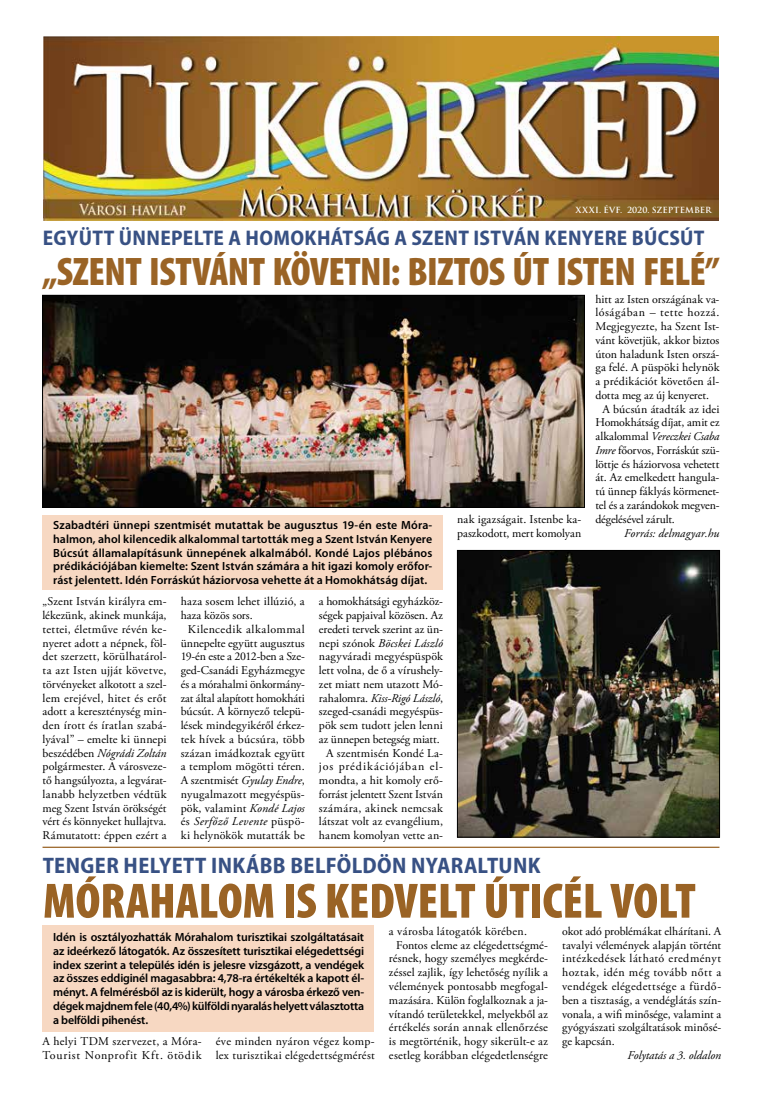
<style>
.page{position:relative;width:762px;height:1099px;background:#fff}
.page>*{position:absolute;margin:0;border:0;box-sizing:border-box;transform-origin:0 0}
.t1{font:900 condensed 50px "Myriad Pro";letter-spacing:-.005em;color:#9a6325}
.t2{font:900 condensed 40px "Myriad Pro";letter-spacing:-.015em;color:#9a6325}
.t3{font:700 semi-condensed 22.5px "Myriad Pro";letter-spacing:.015em;color:#385184}
.t4{font:700 semi-condensed 21.25px "Myriad Pro";letter-spacing:.015em;color:#385184}
.t5{font:11.88px/13.8px "Adobe Garamond Pro";letter-spacing:.01em;color:#000;text-align:justify}
.t6{font:600 11.88px/13.8px "Myriad Pro";letter-spacing:-.005em;color:#000;text-align:justify}
.t7{font:11.88px/13.8px "Adobe Garamond Pro";letter-spacing:.045em;color:#000}
.t8{font:11.88px "Adobe Garamond Pro";letter-spacing:-.015em;color:#000}
.t9{font:11.88px "Adobe Garamond Pro";letter-spacing:-.01em;color:#000}
.t10{font:11.88px/13.8px "Adobe Garamond Pro";letter-spacing:.03em;color:#000}
.t11{font:italic 11.88px "Adobe Garamond Pro";letter-spacing:.01em;color:#000}
.t12{font:11.88px "Adobe Garamond Pro";letter-spacing:-.02em;color:#000}
.t13{font:italic 11.88px "Adobe Garamond Pro";letter-spacing:-.01em;color:#000}
.t14{font:italic 11.88px "Adobe Garamond Pro";letter-spacing:.03em;color:#000}
.t15{font:11.88px "Adobe Garamond Pro";letter-spacing:.05em;color:#000}
.t16{font:700 8.25px "Trajan Pro";letter-spacing:.02em;color:#fff}
.s1{font-style:italic}
.s2{font-style:normal}
</style>
<div class="page">
<div style="left:43px;top:925px;width:331px;height:106px;background:#f7d8c2"></div>
<div style="left:43px;top:515px;width:400px;height:75px;background:#f7d8c2"></div>
<img style="left:44px;top:36px;width:675px;height:185px">
<img style="left:44px;top:297px;width:539px;height:208px">
<div style="left:42px;top:295px;width:543px;height:212px;border:1px solid #000"></div>
<img style="left:459px;top:552px;width:259px;height:283px">
<div style="left:457px;top:550px;width:263px;height:287px;border:1px solid #000"></div>
<hr style="left:43px;top:846px;width:676px;height:1px;background:#9a6325">
<p class="t16" style="left:575px;top:205px;width:138px">XXXI. ÉVF. 2020. SZEPTEMBER</p>
<h3 class="t4" style="left:43px;top:226px;width:663px">EGYÜTT ÜNNEPELTE A HOMOKHÁTSÁG A SZENT ISTVÁN KENYERE BÚCSÚT</h3>
<h2 class="t2" style="left:43px;top:250px;width:678px">„SZENT ISTVÁNT KÖVETNI: BIZTOS ÚT ISTEN FELÉ”</h2>
<p class="t6" style="left:53px;top:518px;width:381px">Szabadtéri ünnepi szentmisét mutattak be augusztus 19-én este Móra&shy;halmon, ahol kilencedik alkalommal tartották meg a Szent István Kenyere Búcsút államalapításunk ünnepének alkalmából. Kondé Lajos plébános prédikációjában kiemelte: Szent István számára a hit igazi komoly erőfor&shy;rást jelentett. Idén Forráskút háziorvosa vehette át a Homokhátság díjat.</p>
<p class="t5" style="left:43px;top:595px;width:126px">„Szent István királyra em&shy;lékezünk, akinek munkája, tettei, életműve révén ke&shy;nyeret adott a népnek, föl&shy;det szerzett, körülhatárol&shy;ta azt Isten ujját követve, törvényeket alkotott a szel&shy;lem erejével, hitet és erőt adott a kereszténység min&shy;den írott és íratlan szabá&shy;lyával” – emelte ki ünnepi beszédében <span class="s1">Nógrádi Zoltán </span>polgármester. A városveze&shy;tő hangsúlyozta, a legvárat&shy;lanabb helyzetben védtük meg Szent István örökségét vért és könnyeket hullajtva.<br>Rámutatott: éppen ezért a</p>
<p class="t5" style="left:181px;top:595px;width:126px">haza sosem lehet illúzió, a</p>
<p class="t5" style="left:319px;top:595px;width:126px;text-align:center">a homokhátsági egyházköz&shy;ségek papjaival közösen. Az eredeti tervek szerint az ün&shy;nepi szónok <span class="s1">Böcskei László </span>nagyváradi megyéspüspök lett volna, de ő a vírushely&shy;zet miatt nem utazott Mó&shy;rahalomra. <span class="s1">Kiss-Rigó László</span>, szeged-csanádi megyéspüs&shy;pök sem tudott jelen lenni az ünnepen betegség miatt.<br>A szentmisén Kondé La&shy;jos prédikációjában el&shy;mondta, a hit komoly erő&shy;forrást jelentett Szent István számára, akinek nemcsak látszat volt az evangélium, hanem komolyan vette an-</p>
<p class="t5" style="left:181px;top:609px;width:73px">haza közös sors.</p>
<p class="t7" style="left:188px;top:622px;width:118px">Kilencedik alkalommal</p>
<p class="t5" style="left:181px;top:636px;width:125px">ünnepelte együtt augusztus</p>
<p class="t8" style="left:181px;top:649px;width:126px">19-én este a 2012-ben a Sze-</p>
<p class="t5" style="left:181px;top:664px;width:126px">ged-Csanádi Egyházmegye</p>
<p class="t9" style="left:181px;top:677px;width:126px">és a mórahalmi önkormány-</p>
<p class="t12" style="left:181px;top:690px;width:126px">zat által alapított homokháti</p>
<p class="t5" style="left:181px;top:705px;width:126px">búcsút. A környező telepü-</p>
<p class="t5" style="left:181px;top:719px;width:126px">lések mindegyikéről érkez-</p>
<p class="t5" style="left:181px;top:732px;width:126px">tek hívek a búcsúra, több</p>
<p class="t5" style="left:181px;top:746px;width:126px">százan imádkoztak együtt</p>
<p class="t5" style="left:181px;top:760px;width:126px">a templom mögötti téren.</p>
<p class="t5" style="left:181px;top:774px;width:126px">A szentmisét <span class="s1">Gyulay Endre</span>,</p>
<p class="t5" style="left:181px;top:787px;width:126px">nyugalmazott megyéspüs-</p>
<p class="t5" style="left:181px;top:801px;width:126px">pök, valamint <span class="s1">Kondé Lajos</span></p>
<p class="t14" style="left:181px;top:814px;width:126px"><span class="s2">és</span> Serfőző Levente <span class="s2">püspö-</span></p>
<p class="t5" style="left:181px;top:829px;width:126px">ki helynökök mutatták be</p>
<p class="t5" style="left:457px;top:512px;width:126px">nak igazságait. Istenbe ka&shy;paszkodott, mert komolyan</p>
<p class="t5" style="left:595px;top:292px;width:126px">hitt az Isten országának va-</p>
<p class="t15" style="left:595px;top:305px;width:126px">lóságában – tette hozzá.</p>
<p class="t5" style="left:595px;top:320px;width:126px">Megjegyezte, ha Szent Ist-</p>
<p class="t5" style="left:595px;top:334px;width:125px">vánt követjük, akkor biztos</p>
<p class="t5" style="left:595px;top:347px;width:126px">úton haladunk Isten orszá-</p>
<p class="t5" style="left:595px;top:361px;width:126px">ga felé. A püspöki helynök</p>
<p class="t5" style="left:595px;top:375px;width:126px">a prédikációt követően ál-</p>
<p class="t5" style="left:595px;top:389px;width:115px">dotta meg az új kenyeret.</p>
<p class="t5" style="left:602px;top:402px;width:118px">A búcsún átadták az idei</p>
<p class="t8" style="left:595px;top:415px;width:126px">Homokhátság díjat, amit ez</p>
<p class="t13" style="left:595px;top:429px;width:126px"><span class="s2">alkalommal</span> Vereczkei Csaba</p>
<p class="t9" style="left:595px;top:443px;width:126px"><span class="s1">Imre</span> főorvos, Forráskút szü-</p>
<p class="t5" style="left:595px;top:457px;width:126px">löttje és háziorvosa vehetett</p>
<p class="t5" style="left:595px;top:471px;width:126px">át. Az emelkedett hangula-</p>
<p class="t5" style="left:595px;top:485px;width:126px">tú ünnep fáklyás körmenet-</p>
<p class="t8" style="left:595px;top:498px;width:126px">tel és a zarándokok megven-</p>
<p class="t9" style="left:595px;top:512px;width:81px">dégelésével zárult.</p>
<p class="t11" style="left:624px;top:525px;width:97px">Forrás: delmagyar.hu</p>
<h3 class="t3" style="left:43px;top:852px;width:499px">TENGER HELYETT INKÁBB BELFÖLDÖN NYARALTUNK</h3>
<h1 class="t1" style="left:43px;top:873px;width:654px">MÓRAHALOM IS KEDVELT ÚTICÉL VOLT</h1>
<p class="t6" style="left:53px;top:930px;width:312px">Idén is osztályozhatták Mórahalom turisztikai szolgáltatásait az ideérkező látogatók. Az összesített turisztikai elégedettségi index szerint a település idén is jelesre vizsgázott, a vendégek az összes eddiginél magasabbra: 4,78-ra értékelték a kapott él&shy;ményt. A felmérésből az is kiderült, hogy a városba érkező ven&shy;dégek majdnem fele (40,4%) külföldi nyaralás helyett választotta a belföldi pihenést.</p>
<p class="t7" style="left:43px;top:1034px;width:161px">A helyi TDM szervezet, a Móra-<br>Tourist Nonprofit Kft. ötödik</p>
<p class="t10" style="left:216px;top:1034px;width:161px">éve minden nyáron végez komp&shy;lex turisztikai elégedettségmérést</p>
<p class="t5" style="left:389px;top:924px;width:140px">a városba látogatók körében.</p>
<p class="t5" style="left:396px;top:938px;width:153px">Fontos eleme az elégedettségmé-</p>
<p class="t5" style="left:389px;top:952px;width:161px">résnek, hogy személyes megkérde-</p>
<p class="t5" style="left:389px;top:966px;width:161px">zéssel zajlik, így lehetőség nyílik a</p>
<p class="t5" style="left:389px;top:979px;width:161px">vélemények pontosabb megfogal-</p>
<p class="t5" style="left:389px;top:993px;width:161px">mazására. Külön foglalkoznak a ja-</p>
<p class="t5" style="left:389px;top:1007px;width:160px">vítandó területekkel, melyekből az</p>
<p class="t5" style="left:389px;top:1021px;width:160px">értékelés során annak ellenőrzése</p>
<p class="t5" style="left:389px;top:1034px;width:160px">is megtörténik, hogy sikerült-e az</p>
<p class="t5" style="left:389px;top:1048px;width:160px">esetleg korábban elégedetlenségre</p>
<p class="t5" style="left:562px;top:924px;width:161px">okot adó problémákat elhárítani. A tavalyi vélemények alapján történt intézkedések látható eredményt hoztak, idén még tovább nőtt a vendégek elégedettsége a fürdő&shy;ben a tisztaság, a vendéglátás szín&shy;vonala, a wifi minősége, valamint a gyógyászati szolgáltatások minősé&shy;ge kapcsán.</p>
<p class="t11" style="left:627px;top:1047px;width:95px">Folytatás a 3. oldalon</p>
</div>
